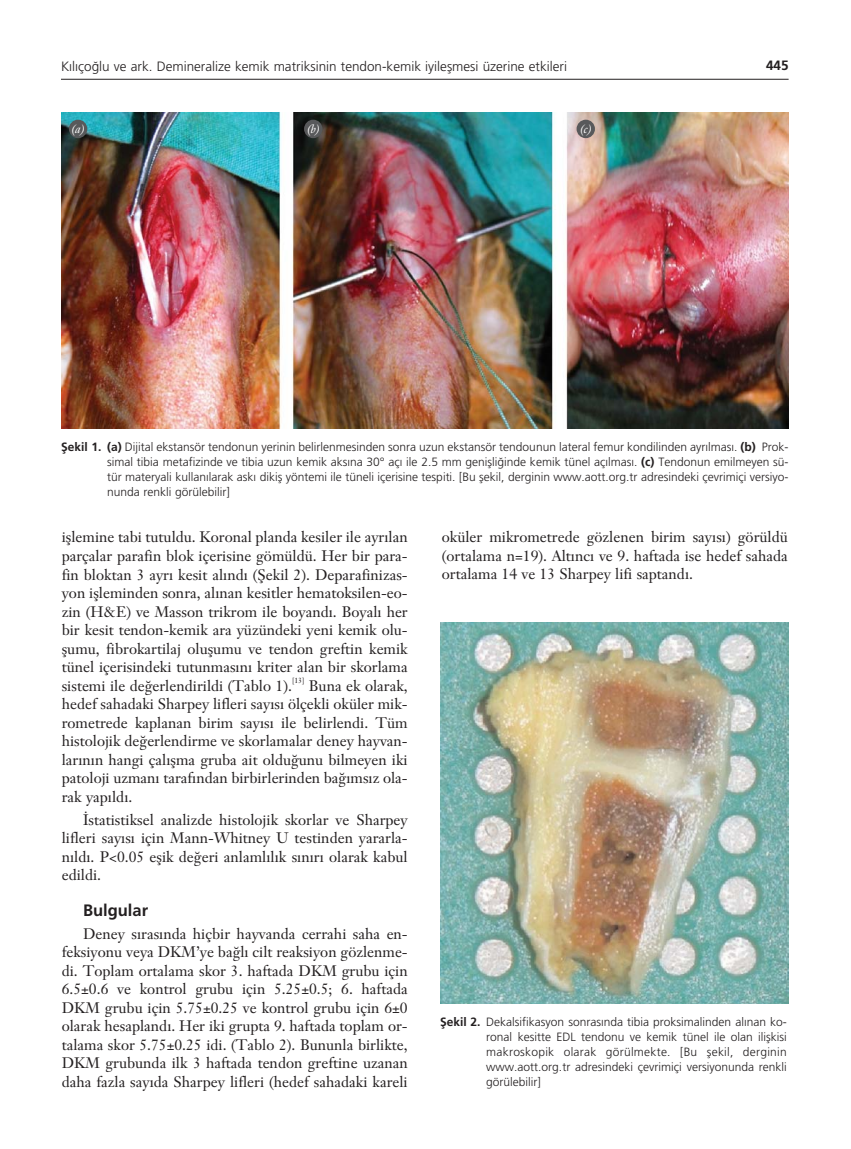
<style>
.page{position:relative;width:851px;height:1149px;background:#fff}
.page>*{position:absolute;margin:0;border:0;box-sizing:border-box;transform-origin:0 0}
.t1{font:700 16.5px "Frutiger";color:#231f20}
.t2{font:15px/18.5px "Janson Text";color:#231f20;text-align:justify}
.t3{font:300 13.5px "Frutiger";color:#231f20}
.t4{font:700 13.5px "Frutiger";color:#231f20}
.t5{font:300 12px/15px "Frutiger";color:#231f20;text-align:justify}
.t6{font:italic 12px "Janson Text";color:#fff}
.t7{font:7.5px "Janson Text";color:#231f20}
.s1{font-weight:700}
</style>
<div class="page">
<hr style="left:61px;top:79px;width:727px;height:1px;background:#231f20">
<img style="left:440px;top:622px;width:348px;height:381px">
<img style="left:61px;top:113px;width:727px;height:315px">
<div style="left:69px;top:120px;width:18px;height:18px;background:#58595b;border-radius:50%"></div>
<div style="left:304px;top:120px;width:18px;height:18px;background:#58595b;border-radius:50%"></div>
<div style="left:576px;top:120px;width:19px;height:18px;background:#58595b;border-radius:50%"></div>
<p class="t3" style="left:61px;top:61px;width:507px">K›l›ço¤lu ve ark. Demineralize kemik matriksinin tendon-kemik iyileflmesi üzerine etkileri</p>
<p class="t4" style="left:766px;top:60px;width:24px">445</p>
<p class="t6" style="left:71px;top:124px;width:15px">(a)</p>
<p class="t6" style="left:306px;top:124px;width:15px">(b)</p>
<p class="t6" style="left:580px;top:124px;width:13px">(c)</p>
<p class="t5" style="left:107px;top:440px;width:682px;text-indent:-46px"><span class="s1">fiekil 1. (a)</span> Dijital ekstansör tendonun yerinin belirlenmesinden sonra uzun ekstansör tendounun lateral femur kondilinden ayr›lmas›. <span class="s1">(b)</span> Prok&shy;simal tibia metafizinde ve tibia uzun kemik aks›na 30° aç› ile 2.5 mm geniflli¤inde kemik tünel aç›lmas›. <span class="s1">(c)</span> Tendonun emilmeyen sü&shy;tür materyali kullan›larak ask› dikifl yöntemi ile tüneli içerisine tespiti. [Bu flekil, derginin www.aott.org.tr adresindeki çevrimiçi versiyo&shy;nunda renkli görülebilir]</p>
<p class="t2" style="left:62px;top:529px;width:347px">ifllemine tabi tutuldu. Koronal planda kesiler ile ayr›lan parçalar parafin blok içerisine gömüldü. Her bir para&shy;fin bloktan 3 ayr› kesit al›nd› (fiekil 2). Deparafinizas&shy;yon iflleminden sonra, al›nan kesitler hematoksilen-eo&shy;zin (H&amp;E) ve Masson trikrom ile boyand›. Boyal› her bir kesit tendon-kemik ara yüzündeki yeni kemik olu&shy;flumu, fibrokartilaj oluflumu ve tendon greftin kemik tünel içerisindeki tutunmas›n› kriter alan bir skorlama sistemi ile de¤erlendirildi (Tablo 1).</p>
<p class="t7" style="left:292px;top:677px;width:14px">[13]</p>
<p class="t2" style="left:62px;top:677px;width:347px;text-indent:247px">Buna ek olarak, hedef sahadaki Sharpey lifleri say›s› ölçekli oküler mik&shy;rometrede kaplanan birim say›s› ile belirlendi. Tüm histolojik de¤erlendirme ve skorlamalar deney hayvan&shy;lar›n›n hangi çal›flma gruba ait oldu¤unu bilmeyen iki patoloji uzman› taraf›ndan birbirlerinden ba¤›ms›z ola&shy;rak yap›ld›.</p>
<p class="t2" style="left:62px;top:811px;width:347px;text-indent:21px">‹statistiksel analizde histolojik skorlar ve Sharpey lifleri say›s› için Mann-Whitney U testinden yararla&shy;n›ld›. P&lt;0.05 eflik de¤eri anlaml›l›k s›n›r› olarak kabul edildi.</p>
<p class="t1" style="left:83px;top:903px;width:67px">Bulgular</p>
<p class="t2" style="left:62px;top:925px;width:347px;text-indent:21px">Deney s›ras›nda hiçbir hayvanda cerrahi saha en&shy;feksiyonu veya DKM’ye ba¤l› cilt reaksiyon gözlenme&shy;di. Toplam ortalama skor 3. haftada DKM grubu için 6.5±0.6 ve kontrol grubu için 5.25±0.5; 6. haftada DKM grubu için 5.75±0.25 ve kontrol grubu için 6±0 olarak hesapland›. Her iki grupta 9. haftada toplam or&shy;talama skor 5.75±0.25 idi. (Tablo 2). Bununla birlikte, DKM grubunda ilk 3 haftada tendon greftine uzanan daha fazla say›da Sharpey lifleri (hedef sahadaki kareli</p>
<p class="t2" style="left:442px;top:529px;width:347px">oküler mikrometrede gözlenen birim say›s›) görüldü (ortalama n=19). Alt›nc› ve 9. haftada ise hedef sahada ortalama 14 ve 13 Sharpey lifi saptand›.</p>
<p class="t5" style="left:486px;top:1014px;width:302px;text-indent:-46px"><span class="s1">fiekil 2.</span> Dekalsifikasyon sonras›nda tibia proksimalinden al›nan ko&shy;ronal kesitte EDL tendonu ve kemik tünel ile olan iliflkisi makroskopik olarak görülmekte. [Bu flekil, derginin www.aott.org.tr adresindeki çevrimiçi versiyonunda renkli görülebilir]</p>
</div>
